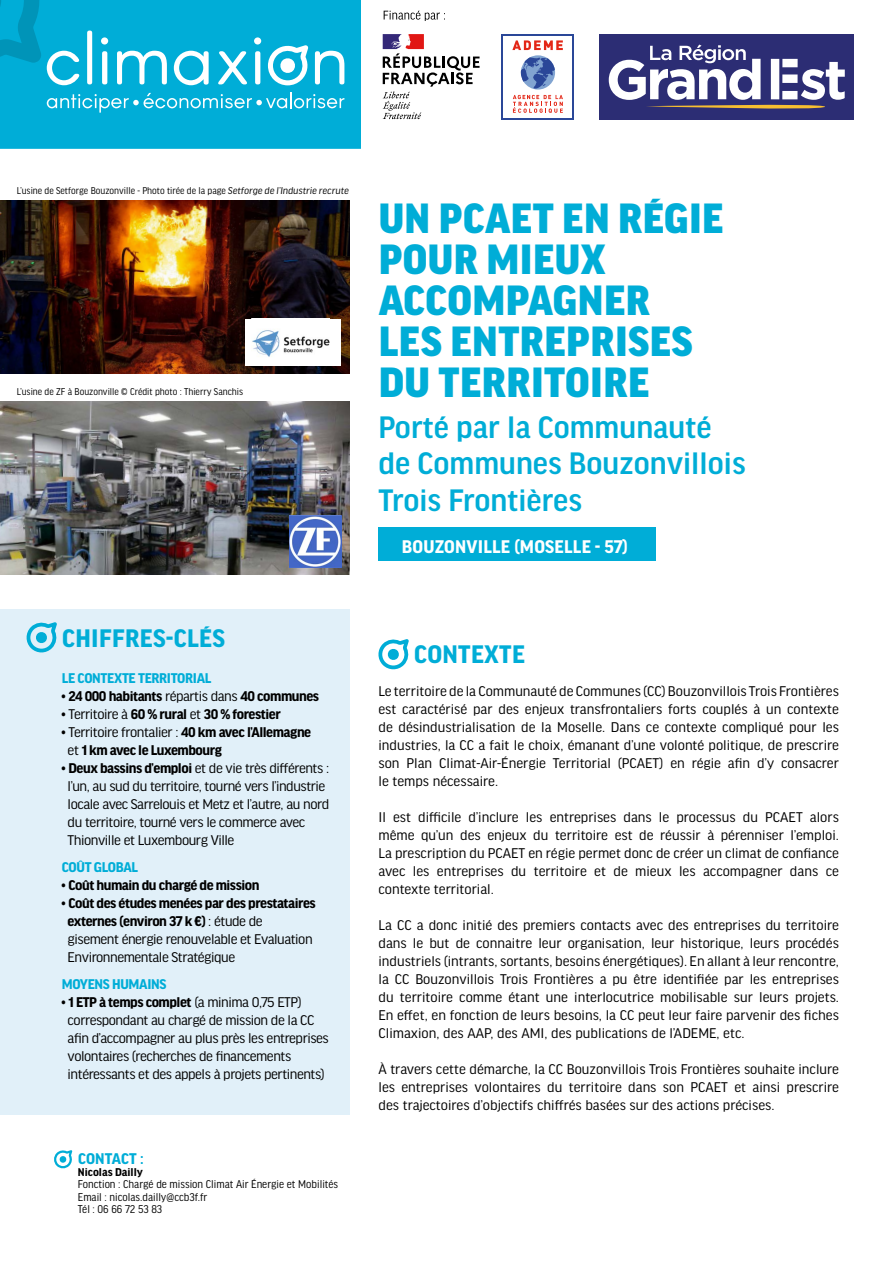
<style>
.page{position:relative;width:893px;height:1263px;background:#fff}
.page>*{position:absolute;margin:0;border:0;box-sizing:border-box;transform-origin:0 0}
.t1{font:900 45px/41.1px "Good Headline Pro";letter-spacing:.01em;color:#00add7}
.t2{font:500 33px/36px "Good Headline Pro";color:#00add7}
.t3{font:700 27px "Good Headline Pro";letter-spacing:.01em;color:#00add7}
.t4{font:700 19.5px "Good Headline Pro";letter-spacing:.01em;color:#fff}
.t5{font:700 16.5px "Good Headline Pro";letter-spacing:.01em;color:#00add7}
.t6{font:15px/18px "Good Headline Pro";letter-spacing:-.03em;color:#000;text-align:justify}
.t7{font:700 15px/18px "Good Headline Pro";letter-spacing:-.03em;color:#000}
.t8{font:700 15px "Good Headline Pro";letter-spacing:-.02em;color:#00add7}
.t9{font:12px/12.3px "Good Headline Pro Narr";color:#000}
.t10{font:700 12px "Good Headline Pro";color:#000}
.t11{font:10.5px "Good Headline Pro Narr";color:#000}
.s1{font-family:"Good Headline Pro";font-style:italic}
.s2{font-weight:400}
.s3{font-weight:700}
</style>
<div class="page">
<img style="left:0;top:200px;width:349px;height:174px">
<img style="left:0;top:401px;width:349px;height:174px">
<div style="left:0;top:609px;width:349px;height:506px;background:#e1f0f9"></div>
<svg style="left:26px;top:622px;width:31px;height:31px"></svg>
<div style="left:378px;top:527px;width:278px;height:34px;background:#00add7"></div>
<div style="left:246px;top:319px;width:95px;height:46px;background:#fff"></div>
<img style="left:252px;top:330px;width:78px;height:27px">
<img style="left:289px;top:515px;width:52px;height:52px">
<svg style="left:54px;top:1150px;width:19px;height:19px"></svg>
<div style="left:0;top:0;width:361px;height:149px;background:#00add7"></div>
<div style="left:502px;top:34px;width:72px;height:85px;background:#2a4798"></div>
<div style="left:503px;top:36px;width:69px;height:82px;background:#fff"></div>
<svg style="left:512px;top:40px;width:51px;height:73px"></svg>
<svg style="left:383px;top:34px;width:97px;height:85px"></svg>
<div style="left:600px;top:34px;width:254px;height:85px;background:#2c2d74"></div>
<svg style="left:609px;top:45px;width:236px;height:64px"></svg>
<div style="left:782px;top:59px;width:16px;height:8px;background:#fff"></div>
<div style="left:771px;top:59px;width:8px;height:40px;background:#fff"></div>
<div style="left:782px;top:74px;width:16px;height:9px;background:#fff"></div>
<div style="left:782px;top:91px;width:15px;height:8px;background:#fff"></div>
<svg style="left:384px;top:11px;width:61px;height:10px"></svg>
<svg style="left:0;top:0;width:80px;height:85px"></svg>
<div style="left:87px;top:31px;width:5px;height:53px;background:#fff;border-radius:2px"></div>
<svg style="left:101px;top:37px;width:7px;height:47px"></svg>
<svg style="left:117px;top:51px;width:50px;height:33px"></svg>
<svg style="left:174px;top:51px;width:35px;height:34px"></svg>
<svg style="left:218px;top:51px;width:29px;height:33px"></svg>
<svg style="left:254px;top:37px;width:7px;height:47px"></svg>
<svg style="left:315px;top:51px;width:29px;height:33px"></svg>
<svg style="left:268px;top:45px;width:41px;height:40px"></svg>
<svg style="left:47px;top:92px;width:297px;height:21px"></svg>
<svg style="left:378px;top:639px;width:31px;height:31px"></svg>
<p class="t11" style="left:17px;top:185px;width:334px">L’usine de Setforge Bouzonville - Photo tirée de la page <span class="s1">Setforge de l’Industrie recrute</span></p>
<p class="t11" style="left:17px;top:386px;width:228px">L’usine de ZF à Bouzonville © Crédit photo : Thierry Sanchis</p>
<h3 class="t3" style="left:62px;top:625px;width:164px">CHIFFRES-CLÉS</h3>
<p class="t8" style="left:62px;top:671px;width:151px">LE CONTEXTE TERRITORIAL</p>
<p class="t7" style="left:62px;top:688px;width:259px"><span class="s2">•</span> 24 000 habitants <span class="s2">répartis dans</span> 40 communes</p>
<p class="t7" style="left:62px;top:706px;width:221px"><span class="s2">• Territoire à</span> 60 % rural <span class="s2">et</span> 30 % forestier</p>
<p class="t7" style="left:68px;top:724px;width:245px;text-indent:-6px"><span class="s2">• Territoire frontalier :</span> 40 km avec l’Allemagne <span class="s2">et</span> 1 km avec le Luxembourg</p>
<p class="t6" style="left:68px;top:760px;width:263px;text-align:left;text-indent:-6px">• <span class="s3">Deux bassins d’emploi</span> et de vie très différents : l’un, au sud du territoire, tourné vers l’industrie locale avec Sarrelouis et Metz et l’autre, au nord du territoire, tourné vers le commerce avec Thionville et Luxembourg Ville</p>
<p class="t8" style="left:62px;top:860px;width:78px">COÛT GLOBAL</p>
<p class="t7" style="left:62px;top:877px;width:199px"><span class="s2">•</span> Coût humain du chargé de mission</p>
<p class="t6" style="left:68px;top:895px;width:250px;text-align:left;text-indent:-6px">• <span class="s3">Coût des études menées par des prestataires externes (environ 37 k €)</span> : étude de gisement énergie renouvelable et Evaluation Environnementale Stratégique</p>
<p class="t8" style="left:62px;top:977px;width:106px">MOYENS HUMAINS</p>
<p class="t6" style="left:68px;top:994px;width:263px;text-align:left;text-indent:-6px">• <span class="s3">1 ETP à temps complet</span> (a minima 0,75 ETP) correspondant au chargé de mission de la CC afin d’accompagner au plus près les entreprises volontaires (recherches de financements intéressants et des appels à projets pertinents)</p>
<p class="t5" style="left:78px;top:1151px;width:67px">CONTACT :</p>
<p class="t10" style="left:78px;top:1166px;width:67px">Nicolas Dailly</p>
<p class="t9" style="left:78px;top:1178px;width:262px">Fonction : Chargé de mission Climat Air Énergie et Mobilités<br>Email : nicolas.dailly@ccb3f.fr<br>Tél : 06 66 72 53 83</p>
<h1 class="t1" style="left:379px;top:199px;width:346px">UN PCAET EN RÉGIE<br>POUR MIEUX<br>ACCOMPAGNER<br>LES ENTREPRISES<br>DU TERRITOIRE</h1>
<h2 class="t2" style="left:378px;top:410px;width:369px">Porté par la Communauté de Communes Bouzonvillois<br>Trois Frontières</h2>
<h3 class="t4" style="left:402px;top:537px;width:228px">BOUZONVILLE (MOSELLE - 57)</h3>
<h3 class="t3" style="left:414px;top:642px;width:112px">CONTEXTE</h3>
<p class="t6" style="left:378px;top:683px;width:462px">Le territoire de la Communauté de Communes (CC) Bouzonvillois Trois Frontières est caractérisé par des enjeux transfrontaliers forts couplés à un contexte de désindustrialisation de la Moselle. Dans ce contexte compliqué pour les industries, la CC a fait le choix, émanant d’une volonté politique, de prescrire son Plan Climat-Air-Énergie Territorial (PCAET) en régie afin d’y consacrer le temps nécessaire.</p>
<p class="t6" style="left:378px;top:809px;width:462px">Il est difficile d’inclure les entreprises dans le processus du PCAET alors même qu’un des enjeux du territoire est de réussir à pérenniser l’emploi.<br>La prescription du PCAET en régie permet donc de créer un climat de confiance avec les entreprises du territoire et de mieux les accompagner dans ce contexte territorial.</p>
<p class="t6" style="left:378px;top:917px;width:462px">La CC a donc initié des premiers contacts avec des entreprises du territoire dans le but de connaitre leur organisation, leur historique, leurs procédés industriels (intrants, sortants, besoins énergétiques). En allant à leur rencontre, la CC Bouzonvillois Trois Frontières a pu être identifiée par les entreprises du territoire comme étant une interlocutrice mobilisable sur leurs projets.<br>En effet, en fonction de leurs besoins, la CC peut leur faire parvenir des fiches Climaxion, des AAP, des AMI, des publications de l’ADEME, etc.</p>
<p class="t6" style="left:378px;top:1061px;width:462px">À travers cette démarche, la CC Bouzonvillois Trois Frontières souhaite inclure les entreprises volontaires du territoire dans son PCAET et ainsi prescrire des trajectoires d’objectifs chiffrés basées sur des actions précises.</p>
</div>
